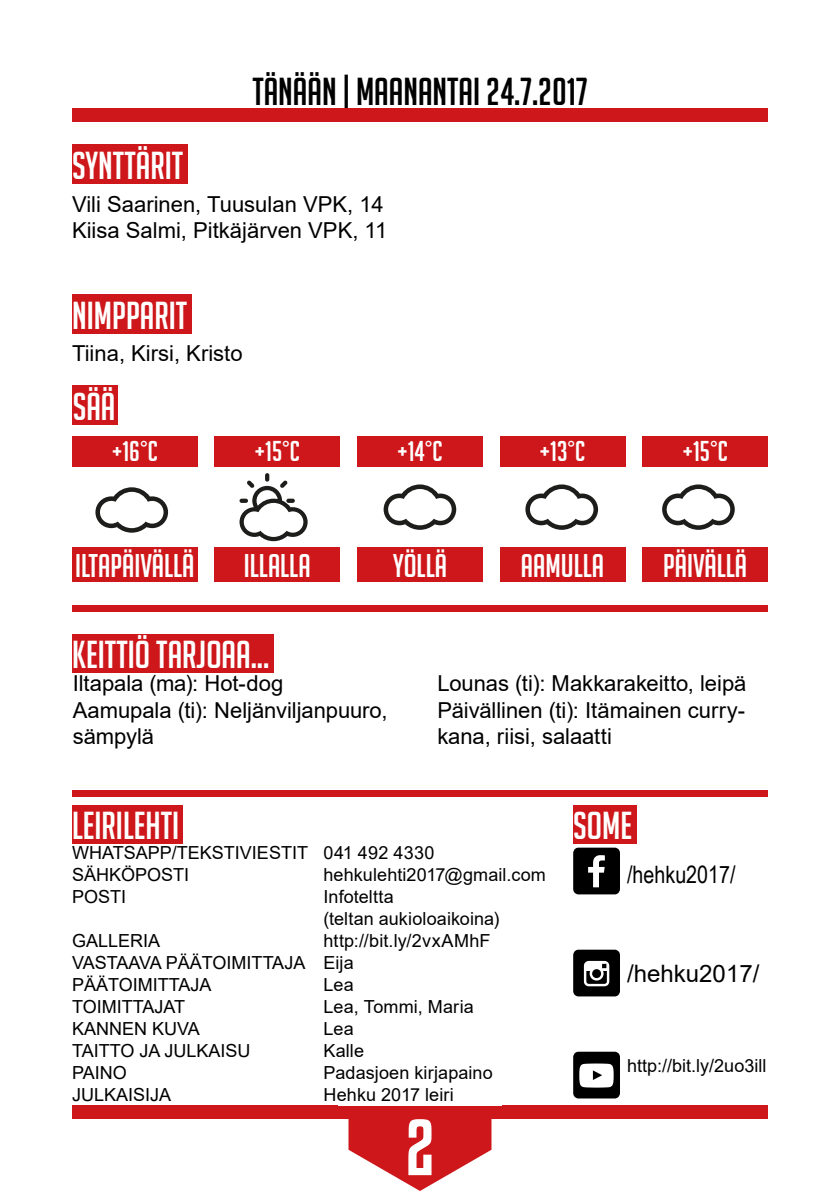
<style>
.page{position:relative;width:840px;height:1191px;background:#fff}
.page>*{position:absolute;margin:0;border:0;box-sizing:border-box;transform-origin:0 0}
.t1{font:70px "Kenyan Coffee Rg";color:#fff}
.t2{font:68px/102px "Social Shapes";color:#000;text-align:justify}
.t3{font:38px "Big Noodle Titling";color:#fff}
.t4{font:38px "Big Noodle Titling";color:#000}
.t5{font:32px "Big Noodle Titling";color:#fff}
.t6{font:28px "Big Noodle Titling";color:#fff}
.t7{font:24px "Arial Narrow";color:#000}
.t8{font:24px "Arial";color:#000}
.t9{font:22px/26.4px "Arial";color:#000}
.t10{font:18px/22px "Arial";color:#000}
</style>
<div class="page">
<div style="left:72px;top:1106px;width:695px;height:13px;background:#cd171a"></div>
<svg style="left:348px;top:1119px;width:143px;height:72px"></svg>
<div style="left:72px;top:109px;width:695px;height:13px;background:#cd171a"></div>
<div style="left:72px;top:790px;width:695px;height:7px;background:#cd171a"></div>
<div style="left:72px;top:605px;width:695px;height:6px;background:#cd171a"></div>
<div style="left:72px;top:634px;width:201px;height:39px;background:#cd171a"></div>
<div style="left:72px;top:805px;width:110px;height:38px;background:#cd171a"></div>
<div style="left:573px;top:805px;width:63px;height:38px;background:#cd171a"></div>
<div style="left:72px;top:547px;width:125px;height:35px;background:#cd171a"></div>
<div style="left:642px;top:547px;width:125px;height:35px;background:#cd171a"></div>
<div style="left:357px;top:547px;width:125px;height:35px;background:#cd171a"></div>
<div style="left:357px;top:436px;width:125px;height:31px;background:#cd171a"></div>
<div style="left:499px;top:436px;width:126px;height:31px;background:#cd171a"></div>
<div style="left:642px;top:436px;width:125px;height:31px;background:#cd171a"></div>
<div style="left:214px;top:436px;width:126px;height:31px;background:#cd171a"></div>
<div style="left:72px;top:436px;width:125px;height:31px;background:#cd171a"></div>
<div style="left:214px;top:547px;width:126px;height:35px;background:#cd171a"></div>
<div style="left:499px;top:547px;width:126px;height:35px;background:#cd171a"></div>
<div style="left:72px;top:144px;width:115px;height:40px;background:#cd171a"></div>
<div style="left:72px;top:294px;width:119px;height:39px;background:#cd171a"></div>
<div style="left:73px;top:385px;width:45px;height:40px;background:#cd171a"></div>
<svg style="left:383px;top:484px;width:73px;height:46px"></svg>
<svg style="left:525px;top:484px;width:72px;height:46px"></svg>
<svg style="left:662px;top:484px;width:72px;height:46px"></svg>
<svg style="left:95px;top:487px;width:73px;height:45px"></svg>
<svg style="left:239px;top:473px;width:68px;height:68px"></svg>
<h3 class="t3" style="left:72px;top:145px;width:112px">SYNTTÄRIT</h3>
<h3 class="t4" style="left:252px;top:71px;width:336px">TÄNÄÄN | MAANANTAI 24.7.2017</h3>
<p class="t9" style="left:72px;top:190px;width:317px">Vili Saarinen, Tuusulan VPK, 14<br>Kiisa Salmi, Pitkäjärven VPK, 11</p>
<h3 class="t3" style="left:72px;top:295px;width:117px">NIMPPARIT</h3>
<p class="t9" style="left:72px;top:340px;width:172px">Tiina, Kirsi, Kristo</p>
<h3 class="t3" style="left:73px;top:386px;width:44px">SÄÄ</h3>
<h3 class="t6" style="left:112px;top:436px;width:48px">+16°C</h3>
<h3 class="t6" style="left:254px;top:436px;width:47px">+15°C</h3>
<h3 class="t6" style="left:397px;top:436px;width:47px">+14°C</h3>
<h3 class="t6" style="left:539px;top:436px;width:47px">+13°C</h3>
<h3 class="t6" style="left:682px;top:436px;width:47px">+15°C</h3>
<h3 class="t5" style="left:75px;top:548px;width:121px">ILTAPÄIVÄLLÄ</h3>
<h3 class="t5" style="left:392px;top:548px;width:56px">YÖLLÄ</h3>
<h3 class="t5" style="left:662px;top:548px;width:85px">PÄIVÄLLÄ</h3>
<h3 class="t5" style="left:244px;top:548px;width:68px">ILLALLA</h3>
<h3 class="t5" style="left:520px;top:548px;width:85px">AAMULLA</h3>
<h3 class="t3" style="left:72px;top:634px;width:198px">KEITTIÖ TARJOAA...</h3>
<p class="t9" style="left:73px;top:670px;width:316px">Iltapala (ma): Hot-dog<br>Aamupala (ti): Neljänviljanpuuro, sämpylä</p>
<p class="t9" style="left:437px;top:670px;width:310px;text-align:justify">Lounas (ti): Makkarakeitto, leipä Päivällinen (ti): Itämainen curry&shy;kana, riisi, salaatti</p>
<h3 class="t3" style="left:72px;top:805px;width:109px">LEIRILEHTI</h3>
<h3 class="t3" style="left:573px;top:805px;width:60px">SOME</h3>
<p class="t10" style="left:72px;top:841px;width:237px">WHATSAPP/TEKSTIVIESTIT<br>SÄHKÖPOSTI<br>POSTI</p>
<p class="t10" style="left:72px;top:929px;width:235px">GALLERIA<br>VASTAAVA PÄÄTOIMITTAJA<br>PÄÄTOIMITTAJA<br>TOIMITTAJAT<br>KANNEN KUVA<br>TAITTO JA JULKAISU<br>PAINO<br>JULKAISIJA</p>
<p class="t10" style="left:323px;top:841px;width:224px">041 492 4330 hehkulehti2017@gmail.com<br>Infoteltta<br>(teltan aukioloaikoina) http://bit.ly/2vxAMhF<br>Eija<br>Lea<br>Lea, Tommi, Maria<br>Lea<br>Kalle<br>Padasjoen kirjapaino<br>Hehku 2017 leiri</p>
<h1 class="t1" style="left:405px;top:1105px;width:31px">2</h1>
<h2 class="t2" style="left:571px;top:820px;width:52px">M P V</h2>
<h3 class="t7" style="left:626px;top:857px;width:110px">/hehku2017/</h3>
<h3 class="t8" style="left:626px;top:956px;width:134px">/hehku2017/</h3>
<p class="t10" style="left:626px;top:1054px;width:141px">http://bit.ly/2uo3ill</p>
</div>
